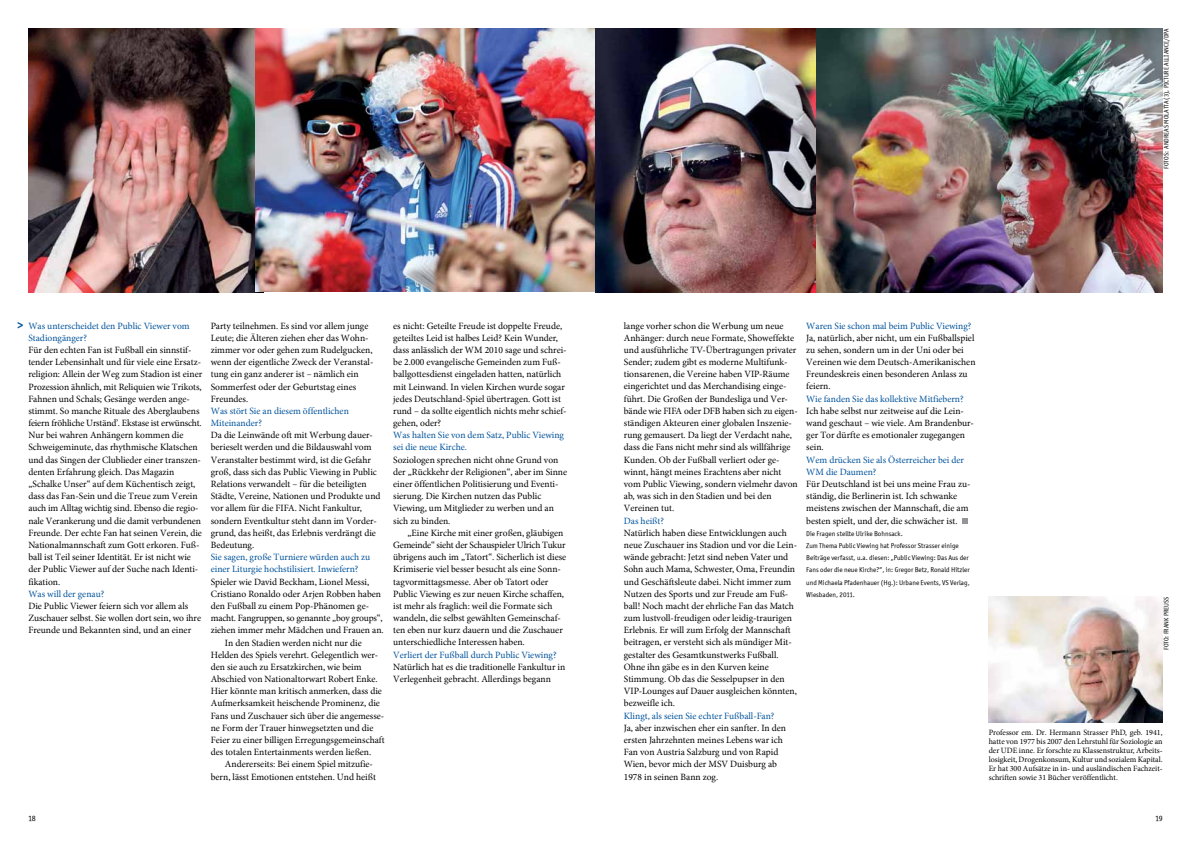
<style>
.page{position:relative;width:1191px;height:842px;background:#fff}
.page>*{position:absolute;margin:0;border:0;box-sizing:border-box;transform-origin:0 0}
.t1{font:11.5px "Officina Sans ITCTT Bold";color:#00539b}
.t2{font:9.5px/12.2px "Minion";color:#000}
.t3{font:9.5px/12.2px "Minion";color:#00539b}
.t4{font:8px/9px "Minion";color:#000;text-align:justify}
.t5{font:8px "Officina Sans ITCTT Book";color:#000}
.t6{font:7px/12.2px "Officina Sans ITCTT Book";color:#000}
.t7{font:6.5px "Officina Sans ITCTT Book";color:#000}
</style>
<div class="page">
<img style="left:28px;top:28px;width:227px;height:264px">
<svg style="left:962px;top:518px;width:5px;height:6px"></svg>
<img style="left:815px;top:28px;width:347px;height:264px">
<img style="left:255px;top:28px;width:340px;height:264px">
<img style="left:988px;top:597px;width:174px;height:126px">
<img style="left:595px;top:28px;width:220px;height:264px">
<p class="t7" style="left:1162px;top:169px;width:141px;rotate:-90deg">Fotos: Andreas Molatta (3), picture alliance/dpa</p>
<p class="t3" style="left:28px;top:319px;width:163px">Was unterscheidet den Public Viewer vom<br>Stadiongänger?</p>
<p class="t2" style="left:28px;top:344px;width:175px">Für den echten Fan ist Fußball ein sinnstif&shy;tender Lebensinhalt und für viele eine Ersatz&shy;religion: Allein der Weg zum Stadion ist einer Prozession ähnlich, mit Reliquien wie Trikots, Fahnen und Schals; Gesänge werden ange&shy;stimmt. So manche Rituale des Aberglaubens feiern fröhliche Urständ’. Ekstase ist erwünscht.<br>Nur bei wahren Anhängern kommen die Schweigeminute, das rhythmische Klatschen und das Singen der Clublieder einer transzen&shy;denten Erfahrung gleich. Das Magazin „Schalke Unser“ auf dem Küchentisch zeigt, dass das Fan-Sein und die Treue zum Verein auch im Alltag wichtig sind. Ebenso die regio&shy;nale Verankerung und die damit verbundenen Freunde. Der echte Fan hat seinen Verein, die Nationalmannschaft zum Gott erkoren. Fuß&shy;ball ist Teil seiner Identität. Er ist nicht wie der Public Viewer auf der Suche nach Identi&shy;fikation.</p>
<p class="t3" style="left:28px;top:587px;width:77px">Was will der genau?</p>
<p class="t2" style="left:28px;top:600px;width:174px">Die Public Viewer feiern sich vor allem als<br>Zuschauer selbst. Sie wollen dort sein, wo ihre<br>Freunde und Bekannten sind, und an einer</p>
<p class="t1" style="left:17px;top:318px;width:7px">&gt;</p>
<p class="t2" style="left:211px;top:319px;width:164px">Party teilnehmen. Es sind vor allem junge Leute; die Älteren ziehen eher das Wohn&shy;zimmer vor oder gehen zum Rudelgucken, wenn der eigentliche Zweck der Veranstal&shy;tung ein ganz anderer ist – nämlich ein Sommerfest oder der Geburtstag eines Freundes.</p>
<p class="t3" style="left:211px;top:405px;width:140px">Was stört Sie an diesem öffentlichen<br>Miteinander?</p>
<p class="t2" style="left:211px;top:429px;width:171px">Da die Leinwände oft mit Werbung dauer&shy;berieselt werden und die Bildauswahl vom Veranstalter bestimmt wird, ist die Gefahr groß, dass sich das Public Viewing in Public Relations verwandelt – für die beteiligten Städte, Vereine, Nationen und Produkte und vor allem für die FIFA. Nicht Fankultur, sondern Eventkultur steht dann im Vorder&shy;grund, das heißt, das Erlebnis verdrängt die Bedeutung.</p>
<p class="t3" style="left:211px;top:551px;width:161px">Sie sagen, große Turniere würden auch zu einer Liturgie hochstilisiert. Inwiefern?</p>
<p class="t2" style="left:211px;top:575px;width:160px">Spieler wie David Beckham, Lionel Messi,</p>
<p class="t2" style="left:211px;top:587px;width:172px">Cristiano Ronaldo oder Arjen Robben haben</p>
<p class="t2" style="left:211px;top:600px;width:160px">den Fußball zu einem Pop-Phänomen ge-</p>
<p class="t2" style="left:211px;top:612px;width:173px">macht. Fangruppen, so genannte „boy groups“,</p>
<p class="t2" style="left:211px;top:624px;width:174px">ziehen immer mehr Mädchen und Frauen an.</p>
<p class="t2" style="left:225px;top:636px;width:138px">In den Stadien werden nicht nur die</p>
<p class="t2" style="left:211px;top:648px;width:169px">Helden des Spiels verehrt. Gelegentlich wer-</p>
<p class="t2" style="left:211px;top:661px;width:152px">den sie auch zu Ersatzkirchen, wie beim</p>
<p class="t2" style="left:211px;top:673px;width:168px">Abschied von Nationaltorwart Robert Enke.</p>
<p class="t2" style="left:211px;top:685px;width:173px">Hier könnte man kritisch anmerken, dass die</p>
<p class="t2" style="left:211px;top:697px;width:171px">Aufmerksamkeit heischende Prominenz, die</p>
<p class="t2" style="left:211px;top:709px;width:175px">Fans und Zuschauer sich über die angemesse-</p>
<p class="t2" style="left:211px;top:722px;width:164px">ne Form der Trauer hinwegsetzten und die</p>
<p class="t2" style="left:211px;top:734px;width:175px">Feier zu einer billigen Erregungsgemeinschaft</p>
<p class="t2" style="left:211px;top:746px;width:162px">des totalen Entertainments werden ließen.</p>
<p class="t2" style="left:225px;top:758px;width:149px">Andererseits: Bei einem Spiel mitzufie-</p>
<p class="t2" style="left:211px;top:770px;width:167px">bern, lässt Emotionen entstehen. Und heißt</p>
<p class="t2" style="left:393px;top:319px;width:175px">es nicht: Geteilte Freude ist doppelte Freude, geteiltes Leid ist halbes Leid? Kein Wunder, dass anlässlich der WM 2010 sage und schrei&shy;be 2.000 evangelische Gemeinden zum Fuß&shy;ballgottesdienst eingeladen hatten, natürlich mit Leinwand. In vielen Kirchen wurde sogar jedes Deutschland-Spiel übertragen. Gott ist rund – da sollte eigentlich nichts mehr schief&shy;gehen, oder?</p>
<p class="t3" style="left:393px;top:429px;width:172px">Was halten Sie von dem Satz, Public Viewing sei die neue Kirche.</p>
<p class="t2" style="left:393px;top:453px;width:175px">Soziologen sprechen nicht ohne Grund von der „Rückkehr der Religionen“, aber im Sinne einer öffentlichen Politisierung und Eventi&shy;sierung. Die Kirchen nutzen das Public Viewing, um Mitglieder zu werben und an sich zu binden.</p>
<p class="t2" style="left:393px;top:526px;width:175px;text-indent:14px">„Eine Kirche mit einer großen, gläubigen Gemeinde“ sieht der Schauspieler Ulrich Tukur übrigens auch im „Tatort“. Sicherlich ist diese Krimiserie viel besser besucht als eine Sonn&shy;tagvormittagsmesse. Aber ob Tatort oder Public Viewing es zur neuen Kirche schaffen, ist mehr als fraglich: weil die Formate sich wandeln, die selbst gewählten Gemeinschaf&shy;ten eben nur kurz dauern und die Zuschauer unterschiedliche Interessen haben.</p>
<p class="t3" style="left:393px;top:648px;width:165px">Verliert der Fußball durch Public Viewing?</p>
<p class="t2" style="left:393px;top:661px;width:174px">Natürlich hat es die traditionelle Fankultur in<br>Verlegenheit gebracht. Allerdings begann</p>
<p class="t2" style="left:624px;top:319px;width:175px">lange vorher schon die Werbung um neue Anhänger: durch neue Formate, Showeffekte und ausführliche TV-Übertragungen privater Sender; zudem gibt es moderne Multifunk&shy;tionsarenen, die Vereine haben VIP-Räume eingerichtet und das Merchandising einge&shy;führt. Die Großen der Bundesliga und Ver&shy;bände wie FIFA oder DFB haben sich zu eigen&shy;ständigen Akteuren einer globalen Inszenie&shy;rung gemausert. Da liegt der Verdacht nahe, dass die Fans nicht mehr sind als willfährige Kunden. Ob der Fußball verliert oder ge&shy;winnt, hängt meines Erachtens aber nicht vom Public Viewing, sondern vielmehr davon ab, was sich in den Stadien und bei den Vereinen tut.</p>
<p class="t3" style="left:624px;top:514px;width:42px">Das heißt?</p>
<p class="t2" style="left:624px;top:526px;width:175px">Natürlich haben diese Entwicklungen auch neue Zuschauer ins Stadion und vor die Lein&shy;wände gebracht: Jetzt sind neben Vater und Sohn auch Mama, Schwester, Oma, Freundin und Geschäftsleute dabei. Nicht immer zum Nutzen des Sports und zur Freude am Fuß&shy;ball! Noch macht der ehrliche Fan das Match zum lustvoll-freudigen oder leidig-traurigen Erlebnis. Er will zum Erfolg der Mannschaft beitragen, er versteht sich als mündiger Mit&shy;gestalter des Gesamtkunstwerks Fußball.<br>Ohne ihn gäbe es in den Kurven keine Stimmung. Ob das die Sesselpupser in den VIP-Lounges auf Dauer ausgleichen könnten, bezweifle ich.</p>
<p class="t3" style="left:624px;top:709px;width:152px">Klingt, als seien Sie echter Fußball-Fan?</p>
<p class="t2" style="left:624px;top:721px;width:164px">Ja, aber inzwischen eher ein sanfter. In den ersten Jahrzehnten meines Lebens war ich Fan von Austria Salzburg und von Rapid Wien, bevor mich der MSV Duisburg ab 1978 in seinen Bann zog.</p>
<p class="t3" style="left:806px;top:319px;width:167px">Waren Sie schon mal beim Public Viewing?</p>
<p class="t2" style="left:806px;top:331px;width:171px">Ja, natürlich, aber nicht, um ein Fußballspiel zu sehen, sondern um in der Uni oder bei Vereinen wie dem Deutsch-Amerikanischen Freundeskreis einen besonderen Anlass zu feiern.</p>
<p class="t3" style="left:806px;top:392px;width:159px">Wie fanden Sie das kollektive Mitfiebern?</p>
<p class="t2" style="left:806px;top:405px;width:169px">Ich habe selbst nur zeitweise auf die Lein&shy;wand geschaut – wie viele. Am Brandenbur&shy;ger Tor dürfte es emotionaler zugegangen sein.</p>
<p class="t3" style="left:806px;top:453px;width:159px">Wem drücken Sie als Österreicher bei der<br>WM die Daumen?</p>
<p class="t2" style="left:806px;top:478px;width:166px">Für Deutschland ist bei uns meine Frau zu&shy;ständig, die Berlinerin ist. Ich schwanke meistens zwischen der Mannschaft, die am besten spielt, und der, die schwächer ist.</p>
<p class="t6" style="left:806px;top:527px;width:165px">Die Fragen stellte Ulrike Bohnsack.<br>Zum Thema Public Viewing hat Professor Strasser einige Beiträge verfasst, u.a. diesen: „Public Viewing: Das Aus der Fans oder die neue Kirche?“, in: Gregor Betz, Ronald Hitzler und Michaela Pfadenhauer (Hg.): Urbane Events, VS Verlag, Wiesbaden, 2011.</p>
<p class="t7" style="left:1162px;top:650px;width:55px;rotate:-90deg">Foto: Frank PreuSS</p>
<p class="t4" style="left:988px;top:727px;width:175px">Professor em. Dr. Hermann Strasser PhD, geb. 1941, hatte von 1977 bis 2007 den Lehrstuhl für Soziologie an der UDE inne. Er forschte zu Klassenstruktur, Arbeits&shy;losigkeit, Drogenkonsum, Kultur und sozialem Kapital.<br>Er hat 300 Aufsätze in in- und ausländischen Fachzeit&shy;schriften sowie 31 Bücher veröffentlicht.</p>
<p class="t5" style="left:28px;top:814px;width:9px">18</p>
<p class="t5" style="left:1155px;top:814px;width:9px">19</p>
</div>
